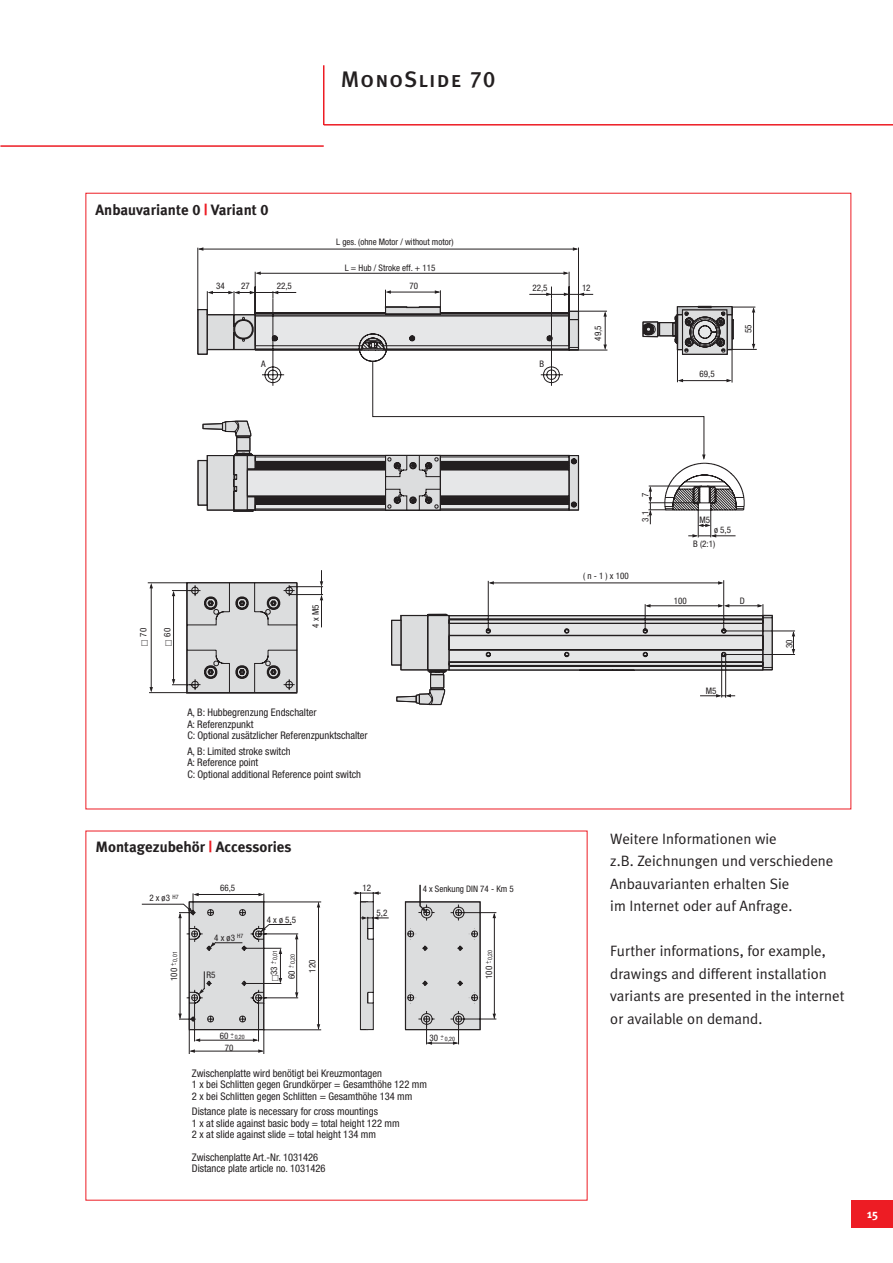
<style>
.page{position:relative;width:893px;height:1263px;background:#fff}
.page>*{position:absolute;margin:0;border:0;box-sizing:border-box;transform-origin:0 0}
.t1{font:22.5px "Meta Plus Medium Caps";letter-spacing:.055em;color:#231f20}
.t2{font:15px/22.5px "Meta Plus Normal";color:#231f20}
.t3{font:700 15px "Meta Plus";color:#231f20}
.t4{font:700 12px "Meta Plus";color:#fff}
.t5{font:condensed 10.5px/11.6px "Helvetica Neue";color:#231f20}
.t6{font:condensed 9px "Helvetica Neue";color:#231f20}
.t7{font:condensed 6px "Helvetica Neue";color:#231f20}
.s1{font-family:"Meta Plus Bold Caps";font-weight:400}
.s2{color:#ed1c24}
</style>
<div class="page">
<hr style="left:1px;top:145px;width:323px;height:2px;background:#ed1c24">
<hr style="left:324px;top:124px;width:568px;height:2px;background:#ed1c24">
<hr style="left:323px;top:65px;width:1px;height:60px;background:#ed1c24">
<div style="left:851px;top:1201px;width:41px;height:27px;background:#ed1c24"></div>
<svg style="left:147px;top:247px;width:648px;height:458px"></svg>
<svg style="left:233px;top:510px;width:20px;height:1px"></svg>
<svg style="left:321px;top:307px;width:442px;height:324px"></svg>
<svg style="left:674px;top:293px;width:59px;height:60px"></svg>
<hr style="left:648px;top:486px;width:32px;height:1px;background:#231f20">
<hr style="left:648px;top:503px;width:45px;height:1px;background:#231f20">
<svg style="left:198px;top:247px;width:5px;height:4px"></svg>
<svg style="left:207px;top:291px;width:6px;height:3px"></svg>
<svg style="left:385px;top:290px;width:6px;height:4px"></svg>
<svg style="left:255px;top:271px;width:6px;height:4px"></svg>
<svg style="left:228px;top:291px;width:11px;height:3px"></svg>
<svg style="left:250px;top:291px;width:5px;height:3px"></svg>
<svg style="left:435px;top:290px;width:5px;height:4px"></svg>
<svg style="left:273px;top:291px;width:5px;height:3px"></svg>
<svg style="left:573px;top:247px;width:5px;height:4px"></svg>
<svg style="left:563px;top:271px;width:6px;height:4px"></svg>
<svg style="left:546px;top:293px;width:5px;height:3px"></svg>
<svg style="left:564px;top:293px;width:5px;height:3px"></svg>
<svg style="left:578px;top:293px;width:6px;height:3px"></svg>
<svg style="left:603px;top:345px;width:4px;height:5px"></svg>
<svg style="left:791px;top:631px;width:4px;height:5px"></svg>
<svg style="left:603px;top:311px;width:4px;height:6px"></svg>
<svg style="left:726px;top:379px;width:5px;height:3px"></svg>
<svg style="left:677px;top:379px;width:6px;height:3px"></svg>
<svg style="left:751px;top:307px;width:4px;height:5px"></svg>
<svg style="left:751px;top:344px;width:4px;height:5px"></svg>
<svg style="left:702px;top:455px;width:3px;height:5px"></svg>
<svg style="left:648px;top:486px;width:4px;height:17px"></svg>
<svg style="left:648px;top:510px;width:18px;height:5px"></svg>
<svg style="left:698px;top:524px;width:12px;height:3px"></svg>
<svg style="left:692px;top:534px;width:5px;height:4px"></svg>
<svg style="left:711px;top:534px;width:5px;height:4px"></svg>
<svg style="left:488px;top:581px;width:6px;height:4px"></svg>
<svg style="left:718px;top:581px;width:5px;height:4px"></svg>
<svg style="left:645px;top:604px;width:5px;height:4px"></svg>
<svg style="left:757px;top:604px;width:5px;height:3px"></svg>
<svg style="left:718px;top:604px;width:11px;height:3px"></svg>
<svg style="left:791px;top:649px;width:4px;height:5px"></svg>
<svg style="left:716px;top:694px;width:15px;height:3px"></svg>
<svg style="left:149px;top:583px;width:4px;height:5px"></svg>
<svg style="left:172px;top:591px;width:3px;height:5px"></svg>
<svg style="left:320px;top:595px;width:3px;height:5px"></svg>
<svg style="left:172px;top:679px;width:3px;height:6px"></svg>
<svg style="left:320px;top:581px;width:3px;height:6px"></svg>
<svg style="left:149px;top:687px;width:4px;height:5px"></svg>
<svg style="left:141px;top:891px;width:356px;height:163px"></svg>
<svg style="left:193px;top:893px;width:6px;height:3px"></svg>
<svg style="left:195px;top:1038px;width:5px;height:4px"></svg>
<svg style="left:189px;top:1049px;width:6px;height:4px"></svg>
<svg style="left:253px;top:1038px;width:5px;height:4px"></svg>
<svg style="left:258px;top:1049px;width:5px;height:4px"></svg>
<svg style="left:317px;top:1024px;width:3px;height:6px"></svg>
<svg style="left:295px;top:992px;width:3px;height:6px"></svg>
<svg style="left:295px;top:934px;width:3px;height:5px"></svg>
<svg style="left:317px;top:902px;width:3px;height:5px"></svg>
<svg style="left:188px;top:908px;width:5px;height:5px"></svg>
<svg style="left:261px;top:927px;width:5px;height:5px"></svg>
<svg style="left:210px;top:942px;width:5px;height:5px"></svg>
<svg style="left:258px;top:893px;width:6px;height:3px"></svg>
<svg style="left:178px;top:913px;width:4px;height:5px"></svg>
<svg style="left:178px;top:1014px;width:4px;height:5px"></svg>
<svg style="left:199px;top:989px;width:5px;height:5px"></svg>
<svg style="left:279px;top:949px;width:3px;height:5px"></svg>
<svg style="left:355px;top:891px;width:5px;height:4px"></svg>
<svg style="left:373px;top:891px;width:6px;height:4px"></svg>
<svg style="left:373px;top:916px;width:5px;height:4px"></svg>
<svg style="left:362px;top:916px;width:5px;height:4px"></svg>
<svg style="left:426px;top:1041px;width:6px;height:4px"></svg>
<svg style="left:453px;top:1041px;width:5px;height:4px"></svg>
<svg style="left:492px;top:1014px;width:4px;height:5px"></svg>
<svg style="left:492px;top:913px;width:4px;height:5px"></svg>
<svg style="left:419px;top:884px;width:7px;height:28px"></svg>
<svg style="left:165px;top:637px;width:6px;height:9px"></svg>
<svg style="left:272px;top:975px;width:10px;height:8px"></svg>
<h1 class="t1" style="left:341px;top:66px;width:156px">MonoSlide 70</h1>
<h2 class="t3" style="left:95px;top:203px;width:174px">Anbauvariante <span class="s1">0</span> <span class="s2">|</span> Variant <span class="s1">0</span></h2>
<p class="t6" style="left:336px;top:238px;width:119px">L ges. (ohne Motor / without motor)</p>
<p class="t6" style="left:345px;top:264px;width:92px">L = Hub / Stroke eff. + 115</p>
<p class="t6" style="left:216px;top:283px;width:10px">34</p>
<p class="t6" style="left:241px;top:283px;width:10px">27</p>
<p class="t6" style="left:277px;top:283px;width:17px">22,5</p>
<p class="t6" style="left:409px;top:283px;width:10px">70</p>
<p class="t6" style="left:532px;top:285px;width:17px">22,5</p>
<p class="t6" style="left:582px;top:285px;width:10px">12</p>
<p class="t6" style="left:261px;top:360px;width:6px">A</p>
<p class="t6" style="left:539px;top:360px;width:6px">B</p>
<p class="t6" style="left:594px;top:341px;width:17px;rotate:-90deg">49,5</p>
<p class="t6" style="left:699px;top:371px;width:17px">69,5</p>
<p class="t6" style="left:745px;top:333px;width:10px;rotate:-90deg">55</p>
<p class="t6" style="left:140px;top:637px;width:10px;rotate:-90deg">70</p>
<p class="t6" style="left:164px;top:637px;width:10px;rotate:-90deg">60</p>
<p class="t6" style="left:312px;top:628px;width:24px;rotate:-90deg">4 x M5</p>
<p class="t5" style="left:187px;top:707px;width:182px">A, B: Hubbegrenzung Endschalter<br>A: Referenzpunkt<br>C: Optional zusätzlicher Referenzpunktschalter</p>
<p class="t5" style="left:187px;top:746px;width:175px">A, B: Limited stroke switch<br>A: Reference point<br>C: Optional additional Reference point switch</p>
<p class="t6" style="left:583px;top:573px;width:47px">( n - 1 ) x 100</p>
<p class="t6" style="left:642px;top:497px;width:6px;rotate:-90deg">7</p>
<p class="t6" style="left:642px;top:522px;width:12px;rotate:-90deg">3,1</p>
<p class="t6" style="left:699px;top:517px;width:12px">M5</p>
<p class="t6" style="left:693px;top:541px;width:23px">B (2:1)</p>
<p class="t6" style="left:714px;top:527px;width:18px">ø 5,5</p>
<p class="t6" style="left:673px;top:597px;width:14px">100</p>
<p class="t6" style="left:740px;top:598px;width:7px">D</p>
<p class="t6" style="left:706px;top:688px;width:12px">M5</p>
<p class="t6" style="left:785px;top:648px;width:10px;rotate:-90deg">30</p>
<h2 class="t3" style="left:95px;top:841px;width:198px">Montagezubehör <span class="s2">|</span> Accessories</h2>
<h2 class="t2" style="left:610px;top:829px;width:225px">Weitere Informationen wie<br>z.B. Zeichnungen und verschiedene<br>Anbauvarianten erhalten Sie<br>im Internet oder auf Anfrage.</h2>
<h2 class="t2" style="left:610px;top:941px;width:236px">Further informations, for example, drawings and different installation variants are presented in the internet or available on demand.</h2>
<p class="t6" style="left:362px;top:885px;width:10px">12</p>
<p class="t6" style="left:220px;top:885px;width:17px">66,5</p>
<p class="t6" style="left:422px;top:885px;width:93px">4 x Senkung DIN 74 - Km 5</p>
<p class="t6" style="left:149px;top:895px;width:31px">2 x ø 3 <sup>H7</sup></p>
<p class="t6" style="left:376px;top:909px;width:12px">5,2</p>
<p class="t6" style="left:267px;top:916px;width:31px">4 x ø 5,5</p>
<p class="t6" style="left:214px;top:935px;width:31px">4 x ø 3 <sup>H7</sup></p>
<p class="t6" style="left:206px;top:972px;width:10px">R5</p>
<p class="t7" style="left:487px;top:963px;width:15px;rotate:-90deg">- 0,20</p>
<p class="t7" style="left:273px;top:964px;width:15px;rotate:-90deg">- 0,01</p>
<p class="t7" style="left:173px;top:965px;width:15px;rotate:-90deg">- 0,01</p>
<p class="t7" style="left:290px;top:968px;width:15px;rotate:-90deg">- 0,20</p>
<p class="t6" style="left:309px;top:973px;width:14px;rotate:-90deg">120</p>
<p class="t6" style="left:485px;top:979px;width:20px;rotate:-90deg">100 <sup>+</sup></p>
<p class="t6" style="left:271px;top:975px;width:16px;rotate:-90deg">33 <sup>+</sup></p>
<p class="t6" style="left:171px;top:981px;width:20px;rotate:-90deg">100 <sup>+</sup></p>
<p class="t6" style="left:288px;top:979px;width:16px;rotate:-90deg">60 <sup>+</sup></p>
<p class="t6" style="left:220px;top:1033px;width:16px">60 <sup>+</sup></p>
<p class="t7" style="left:231px;top:1035px;width:15px">- 0,20</p>
<p class="t6" style="left:225px;top:1044px;width:10px">70</p>
<p class="t6" style="left:429px;top:1035px;width:16px">30 <sup>+</sup></p>
<p class="t7" style="left:441px;top:1037px;width:15px">- 0,20</p>
<p class="t5" style="left:192px;top:1068px;width:237px">Zwischenplatte wird benötigt bei Kreuzmontagen<br>1 x bei Schlitten gegen Grundkörper = Gesamthöhe 122 mm<br>2 x bei Schlitten gegen Schlitten = Gesamthöhe 134 mm</p>
<p class="t5" style="left:192px;top:1107px;width:209px">Distance plate is necessary for cross mountings<br>1 x at slide against basic body = total height 122 mm<br>2 x at slide against slide = total height 134 mm</p>
<p class="t5" style="left:192px;top:1152px;width:135px">Zwischenplatte Art.-Nr. 1031426<br>Distance plate article no. 1031426</p>
<p class="t4" style="left:867px;top:1209px;width:12px">15</p>
</div>
